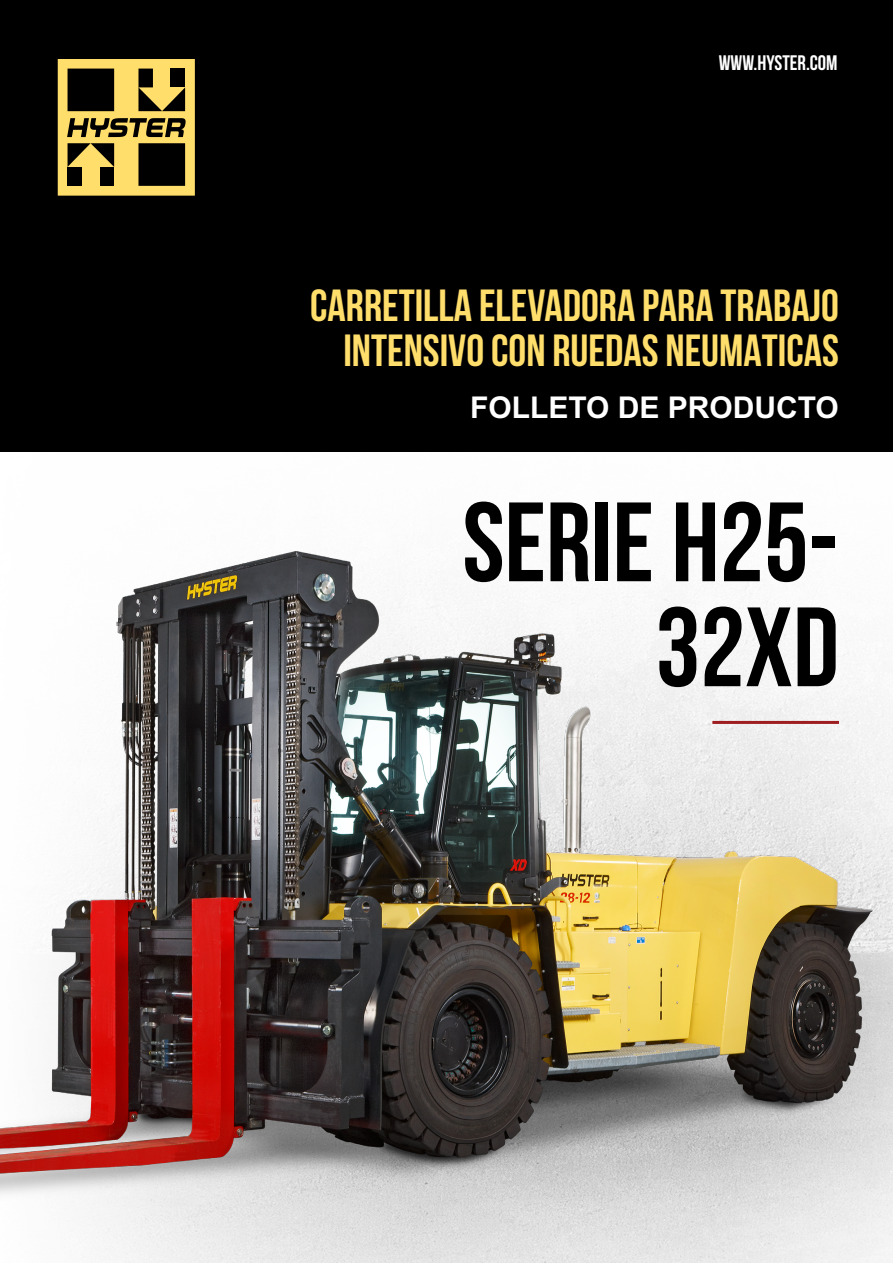
<style>
.page{position:relative;width:893px;height:1263px;background:#fff}
.page>*{position:absolute;margin:0;border:0;box-sizing:border-box;transform-origin:0 0}
.t1{font:700 112.5px/105px "Bebas Neue";color:#000;text-align:right}
.t2{font:700 45px/45px "Bebas Neue";color:#ffde6c;text-align:right}
.t3{font:700 30px "Arial MT Std";color:#fff}
.t4{font:700 21px "Bebas Neue";color:#fff}
</style>
<div class="page">
<img style="left:0;top:451px;width:893px;height:812px">
<div style="left:0;top:0;width:893px;height:451px;background:#000"></div>
<svg style="left:57px;top:59px;width:138px;height:137px"></svg>
<div style="left:68px;top:69px;width:46px;height:42px;background:#000"></div>
<img style="left:0;top:507px;width:888px;height:702px">
<hr style="left:712px;top:721px;width:127px;height:3px;background:#9e1d20">
<p class="t4" style="left:719px;top:51px;width:120px">WWW.HYSTER.COM</p>
<p class="t2" style="left:310px;top:283px;width:530px">CARRETILLA ELEVADORA PARA TRABAJO<br>INTENSIVO CON RUEDAS NEUMATICAS</p>
<p class="t3" style="left:470px;top:390px;width:370px">FOLLETO DE PRODUCTO</p>
<h1 class="t1" style="left:462px;top:488px;width:378px">SERIE H25-<br>32XD</h1>
</div>
